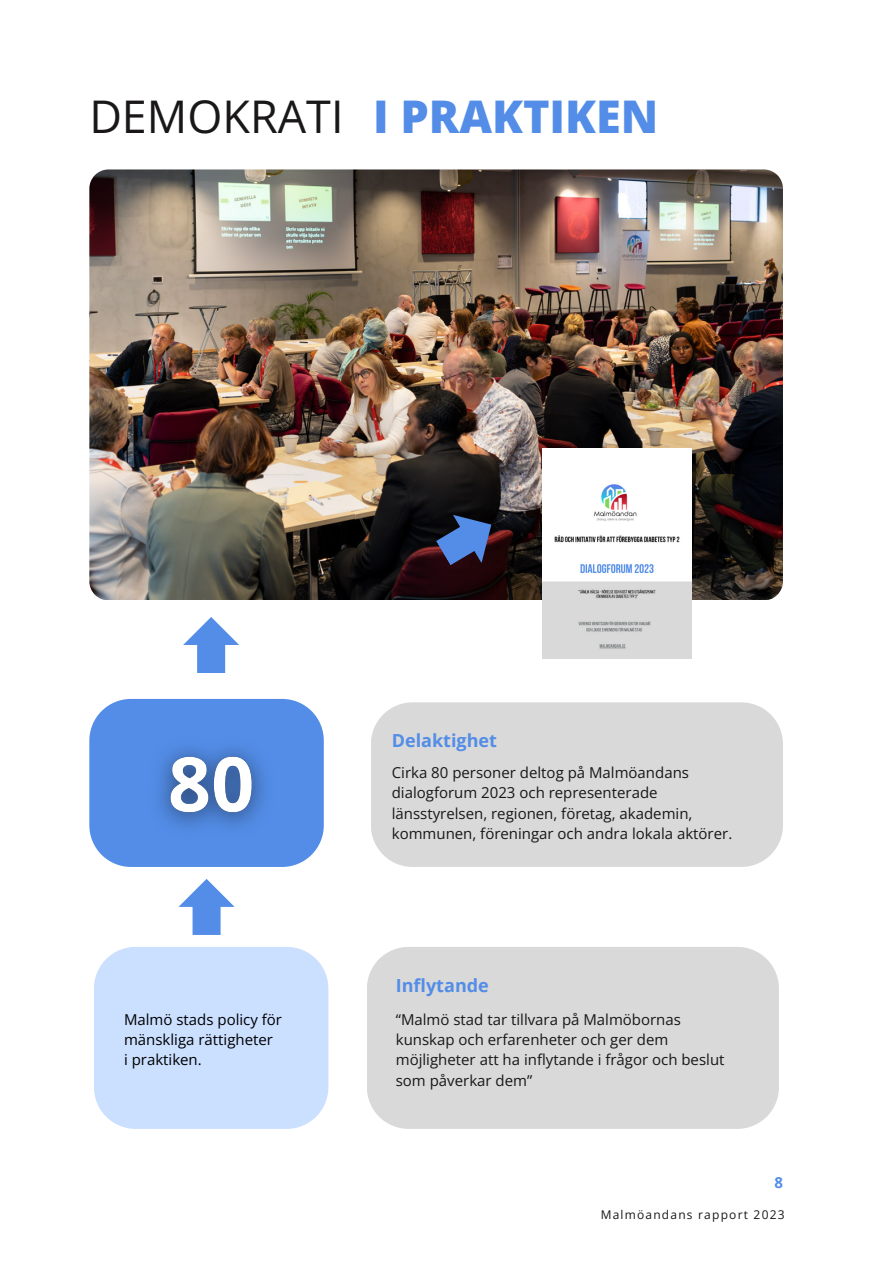
<style>
.page{position:relative;width:893px;height:1264px;background:#fff}
.page>*{position:absolute;margin:0;border:0;box-sizing:border-box;transform-origin:0 0}
.t1{font:800 45px "Open Sans";color:#538de7}
.t2{font:700 18px "Open Sans";color:#538de7}
.t3{font:15px/20.2px "Open Sans";color:#191717}
.t4{font:15px/20.2px "Open Sans";color:#000}
.t5{font:700 15px "Open Sans";color:#538de7}
.t6{font:12px "Open Sans";letter-spacing:.1em;color:#191717}
.s1{font-weight:400;color:#191717}
</style>
<div class="page">
<svg style="left:178px;top:879px;width:56px;height:55px"></svg>
<svg style="left:89px;top:699px;width:235px;height:168px;background:#5f95e8"></svg>
<div style="left:94px;top:947px;width:234px;height:181px;background:#cbdfff"></div>
<div style="left:371px;top:702px;width:411px;height:165px;background:#d9d9d9"></div>
<div style="left:367px;top:947px;width:411px;height:181px;background:#d9d9d9"></div>
<svg style="left:183px;top:617px;width:56px;height:56px"></svg>
<img style="left:89px;top:169px;width:693px;height:430px">
<img style="left:543px;top:449px;width:148px;height:209px">
<img style="left:139px;top:726px;width:146px;height:121px">
<svg style="left:436px;top:515px;width:55px;height:50px;background:#3a5388"></svg>
<h1 class="t1" style="left:89px;top:85px;width:570px"><span class="s1">DEMOKRATI</span> I PRAKTIKEN</h1>
<p class="t2" style="left:392px;top:728px;width:107px">Delaktighet</p>
<p class="t3" style="left:392px;top:762px;width:342px">Cirka 80 personer deltog på Malmöandans dialogforum 2023 och representerade länsstyrelsen, regionen, företag, akademin, kommunen, föreningar och andra lokala aktörer.</p>
<p class="t4" style="left:124px;top:1008px;width:159px">Malmö stads policy för mänskliga rättigheter<br>i praktiken.</p>
<p class="t2" style="left:396px;top:972px;width:94px">Inflytande</p>
<p class="t3" style="left:396px;top:1008px;width:330px">“Malmö stad tar tillvara på Malmöbornas kunskap och erfarenheter och ger dem möjligheter att ha inflytande i frågor och beslut som påverkar dem”</p>
<p class="t5" style="left:774px;top:1171px;width:10px">8</p>
<p class="t6" style="left:600px;top:1206px;width:185px">Malmöandans rapport 2023</p>
</div>
